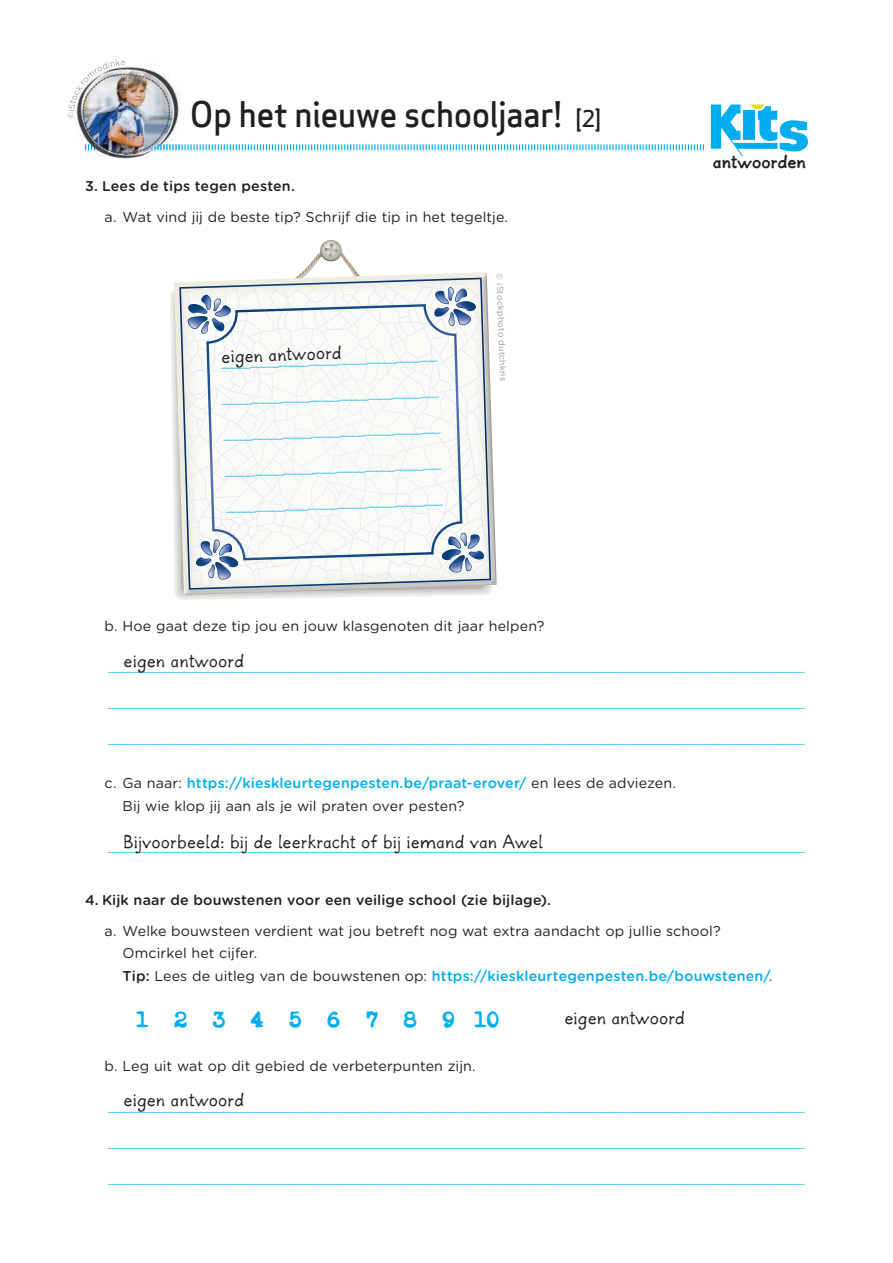
<style>
.page{position:relative;width:893px;height:1263px;background:#fff}
.page>*{position:absolute;margin:0;border:0;box-sizing:border-box;transform-origin:0 0}
.t1{font:500 34.5px "Apex Sans";letter-spacing:-.015em;color:#231f20}
.t2{font:700 22.5px "Typeka";letter-spacing:1.105em;color:#00aeef}
.t3{font:18px "Wilhey Drei";letter-spacing:-.005em;color:#231f20}
.t4{font:700 18px "Wilhey Drei";color:#231f20}
.t5{font:14.25px/22.5px "Gotham Rounded";letter-spacing:.005em;color:#231f20}
.t6{font:500 14.25px "Gotham Rounded";letter-spacing:.01em;color:#231f20}
.t7{font:9.75px "Gotham Rounded";color:#00aeef}
.t8{font:8.7px "Gotham Rounded";color:#939598}
.s1{font-size:22.5px}
.s2{font-weight:500;color:#00aeef}
.s3{font-weight:500}
</style>
<div class="page">
<svg style="left:181px;top:144px;width:523px;height:6px"></svg>
<svg style="left:711px;top:105px;width:97px;height:51px"></svg>
<svg style="left:484px;top:272px;width:13px;height:313px"></svg>
<svg style="left:170px;top:240px;width:314px;height:358px"></svg>
<svg style="left:179px;top:278px;width:312px;height:312px"></svg>
<img style="left:77px;top:118px;width:31px;height:39px">
<img style="left:125px;top:67px;width:20px;height:2px">
<img style="left:173px;top:85px;width:7px;height:66px">
<img style="left:108px;top:155px;width:37px;height:4px">
<img style="left:173px;top:144px;width:7px;height:6px">
<img style="left:82px;top:69px;width:91px;height:86px">
<img style="left:72px;top:60px;width:53px;height:58px">
<h1 class="t1" style="left:190px;top:83px;width:413px">Op het nieuwe schooljaar! <span class="s1">[2]</span></h1>
<h3 class="t6" style="left:85px;top:175px;width:211px">3. Lees de tips tegen pesten.</h3>
<h3 class="t5" style="left:105px;top:205px;width:405px">a. Wat vind jij de beste tip? Schrijf die tip in het tegeltje.</h3>
<h3 class="t3" style="left:221px;top:341px;width:122px;rotate:-2deg">eigen antwoord</h3>
<p class="t7" style="left:221px;top:357px;width:218px;rotate:-2deg">_____________________________________</p>
<p class="t7" style="left:222px;top:393px;width:218px;rotate:-2deg">_____________________________________</p>
<p class="t7" style="left:224px;top:429px;width:218px;rotate:-2deg">_____________________________________</p>
<p class="t7" style="left:225px;top:465px;width:218px;rotate:-2deg">_____________________________________</p>
<p class="t7" style="left:226px;top:501px;width:218px;rotate:-2deg">_____________________________________</p>
<p class="t8" style="left:506px;top:273px;width:109px;rotate:88deg">© iStockphoto dutchkris</p>
<h3 class="t4" style="left:713px;top:147px;width:95px">antwoorden</h3>
<h3 class="t5" style="left:105px;top:614px;width:441px">b. Hoe gaat deze tip jou en jouw klasgenoten dit jaar helpen?</h3>
<p class="t7" style="left:108px;top:661px;width:698px">_______________________________________________________________________________________________________________________</p>
<p class="t7" style="left:108px;top:697px;width:698px">_______________________________________________________________________________________________________________________</p>
<p class="t7" style="left:108px;top:733px;width:698px">_______________________________________________________________________________________________________________________</p>
<h3 class="t5" style="left:123px;top:771px;width:555px;text-indent:-18px">c. Ga naar: <span class="s2">https://kieskleurtegenpesten.be/praat-erover/</span> en lees de adviezen.<br>Bij wie klop jij aan als je wil praten over pesten?</h3>
<p class="t7" style="left:108px;top:841px;width:698px">_______________________________________________________________________________________________________________________</p>
<h3 class="t3" style="left:124px;top:646px;width:122px">eigen antwoord</h3>
<h3 class="t3" style="left:124px;top:826px;width:421px">Bijvoorbeeld: bij de leerkracht of bij iemand van Awel</h3>
<h3 class="t6" style="left:85px;top:889px;width:467px">4. Kijk naar de bouwstenen voor een veilige school (zie bijlage).</h3>
<h3 class="t5" style="left:123px;top:919px;width:652px;text-indent:-18px">a. Welke bouwsteen verdient wat jou betreft nog wat extra aandacht op jullie school?<br>Omcirkel het cijfer.<br><span class="s3">Tip:</span> Lees de uitleg van de bouwstenen op: <span class="s2">https://kieskleurtegenpesten.be/bouwstenen/</span>.</h3>
<h2 class="t2" style="left:136px;top:1005px;width:365px">12345678910</h2>
<h3 class="t5" style="left:105px;top:1054px;width:373px">b. Leg uit wat op dit gebied de verbeterpunten zijn.</h3>
<p class="t7" style="left:108px;top:1101px;width:698px">_______________________________________________________________________________________________________________________</p>
<p class="t7" style="left:108px;top:1137px;width:698px">_______________________________________________________________________________________________________________________</p>
<p class="t7" style="left:108px;top:1173px;width:698px">_______________________________________________________________________________________________________________________</p>
<h3 class="t3" style="left:564px;top:1003px;width:122px">eigen antwoord</h3>
<h3 class="t3" style="left:124px;top:1085px;width:122px">eigen antwoord</h3>
</div>
